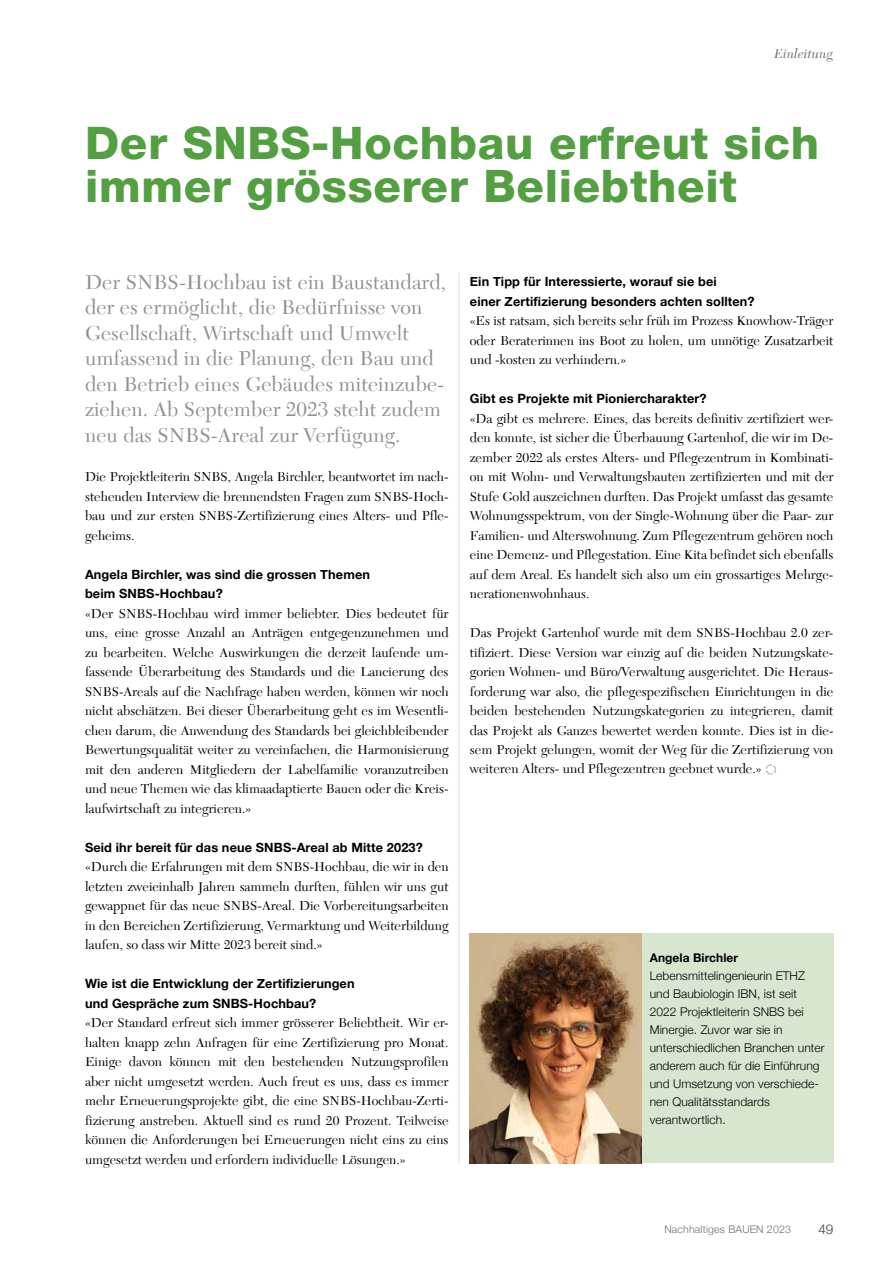
<style>
.page{position:relative;width:893px;height:1263px;background:#fff}
.page>*{position:absolute;margin:0;border:0;box-sizing:border-box;transform-origin:0 0}
.t1{font:800 45px/43.5px "Helvetica Neue LT Std";letter-spacing:.015em;color:#539f41}
.t2{font:21px/25.5px "New Caledonia LT Std";letter-spacing:.005em;color:#909091}
.t3{font:13.5px/19.5px "New Caledonia LT Std";color:#000;text-align:justify}
.t4{font:italic 13.5px "New Caledonia LT Std";letter-spacing:.01em;color:#706f6f}
.t5{font:300 13.5px "Helvetica Neue";color:#3c3c3b}
.t6{font:700 12.75px/19.5px "Helvetica Neue";letter-spacing:.01em;color:#000}
.t7{font:300 12px/18px "Helvetica Neue";letter-spacing:.005em;color:#000}
.t8{font:700 12px "Helvetica Neue";letter-spacing:.005em;color:#000}
.t9{font:300 10.5px "Helvetica Neue";letter-spacing:.02em;color:#706f6f}
.s1{font-family:"KG Arrows";font-size:10.5px;color:#b3b2b2}
</style>
<div class="page">
<div style="left:641px;top:933px;width:192px;height:230px;background:#d8e6cf"></div>
<hr style="left:459px;top:273px;width:1px;height:890px;background:#909091">
<img style="left:470px;top:933px;width:171px;height:230px">
<p class="t4" style="left:774px;top:46px;width:61px">Einleitung</p>
<h1 class="t1" style="left:85px;top:121px;width:736px">Der SNBS-Hochbau erfreut sich immer grösserer Beliebtheit</h1>
<p class="t2" style="left:85px;top:269px;width:362px">Der SNBS-Hochbau ist ein Baustandard, der es ermöglicht, die Bedürfnisse von Gesellschaft, Wirtschaft und Umwelt umfassend in die Planung, den Bau und den Betrieb eines Gebäudes miteinzube&shy;ziehen. Ab September 2023 steht zudem neu das SNBS-Areal zur Verfügung.</p>
<p class="t3" style="left:85px;top:467px;width:365px">Die Projektleiterin SNBS, Angela Birchler, beantwortet im nach&shy;stehenden Interview die brennendsten Fragen zum SNBS-Hoch&shy;bau und zur ersten SNBS-Zertifizierung eines Alters- und Pfle&shy;geheims.</p>
<p class="t6" style="left:85px;top:565px;width:286px">Angela Birchler, was sind die grossen Themen beim SNBS-Hochbau?</p>
<p class="t3" style="left:85px;top:604px;width:365px">«Der SNBS-Hochbau wird immer beliebter. Dies bedeutet für uns, eine grosse Anzahl an Anträgen entgegenzunehmen und zu bearbeiten. Welche Auswirkungen die derzeit laufende um&shy;fassende Überarbeitung des Standards und die Lancierung des SNBS-Areals auf die Nachfrage haben werden, können wir noch nicht abschätzen. Bei dieser Überarbeitung geht es im Wesentli&shy;chen darum, die Anwendung des Standards bei gleichbleibender Bewertungsqualität weiter zu vereinfachen, die Harmonisierung mit den anderen Mitgliedern der Labelfamilie voranzutreiben und neue Themen wie das klimaadaptierte Bauen oder die Kreis&shy;laufwirtschaft zu integrieren.»</p>
<p class="t6" style="left:85px;top:838px;width:339px">Seid ihr bereit für das neue SNBS-Areal ab Mitte 2023?</p>
<p class="t3" style="left:85px;top:857px;width:365px">«Durch die Erfahrungen mit dem SNBS-Hochbau, die wir in den letzten zweieinhalb Jahren sammeln durften, fühlen wir uns gut gewappnet für das neue SNBS-Areal. Die Vorbereitungsarbeiten in den Bereichen Zertifizierung, Vermarktung und Weiterbildung laufen, so dass wir Mitte 2023 bereit sind.»</p>
<p class="t6" style="left:85px;top:974px;width:271px">Wie ist die Entwicklung der Zertifizierungen und Gespräche zum SNBS-Hochbau?</p>
<p class="t3" style="left:85px;top:1013px;width:365px">«Der Standard erfreut sich immer grösserer Beliebtheit. Wir er&shy;halten knapp zehn Anfragen für eine Zertifizierung pro Monat.<br>Einige davon können mit den bestehenden Nutzungsprofilen aber nicht umgesetzt werden. Auch freut es uns, dass es immer mehr Erneuerungsprojekte gibt, die eine SNBS-Hochbau-Zerti&shy;fizierung anstreben. Aktuell sind es rund 20 Prozent. Teilweise können die Anforderungen bei Erneuerungen nicht eins zu eins umgesetzt werden und erfordern individuelle Lösungen.»</p>
<p class="t6" style="left:470px;top:272px;width:286px">Ein Tipp für Interessierte, worauf sie bei<br>einer Zertifizierung besonders achten sollten?</p>
<p class="t3" style="left:470px;top:311px;width:365px">«Es ist ratsam, sich bereits sehr früh im Prozess Knowhow-Träger oder Beraterinnen ins Boot zu holen, um unnötige Zusatzarbeit und -kosten zu verhindern.»</p>
<p class="t6" style="left:470px;top:389px;width:238px">Gibt es Projekte mit Pioniercharakter?</p>
<p class="t3" style="left:470px;top:409px;width:365px">«Da gibt es mehrere. Eines, das bereits definitiv zertifiziert wer&shy;den konnte, ist sicher die Überbauung Gartenhof, die wir im De&shy;zember 2022 als erstes Alters- und Pflegezentrum in Kombinati&shy;on mit Wohn- und Verwaltungsbauten zertifizierten und mit der Stufe Gold auszeichnen durften. Das Projekt umfasst das gesamte Wohnungsspektrum, von der Single-Wohnung über die Paar- zur Familien- und Alterswohnung. Zum Pflegezentrum gehören noch eine Demenz- und Pflegestation. Eine Kita befindet sich ebenfalls auf dem Areal. Es handelt sich also um ein grossartiges Mehrge&shy;nerationenwohnhaus.</p>
<p class="t3" style="left:470px;top:623px;width:365px">Das Projekt Gartenhof wurde mit dem SNBS-Hochbau 2.0 zer&shy;tifiziert. Diese Version war einzig auf die beiden Nutzungskate&shy;gorien Wohnen- und Büro/Verwaltung ausgerichtet. Die Heraus&shy;forderung war also, die pflegespezifischen Einrichtungen in die beiden bestehenden Nutzungskategorien zu integrieren, damit das Projekt als Ganzes bewertet werden konnte. Dies ist in die&shy;sem Projekt gelungen, womit der Weg für die Zertifizierung von weiteren Alters- und Pflegezentren geebnet wurde.» <span class="s1">E</span></p>
<p class="t8" style="left:650px;top:948px;width:90px">Angela Birchler</p>
<p class="t7" style="left:650px;top:966px;width:176px">Lebensmittelingenieurin ETHZ und Baubiologin IBN, ist seit<br>2022 Projektleiterin SNBS bei<br>Minergie. Zuvor war sie in unterschiedlichen Branchen unter anderem auch für die Einführung und Umsetzung von verschiede&shy;nen Qualitätsstandards verantwortlich.</p>
<p class="t9" style="left:664px;top:1221px;width:128px">Nachhaltiges BAUEN 2023</p>
<p class="t5" style="left:818px;top:1218px;width:17px">49</p>
</div>
